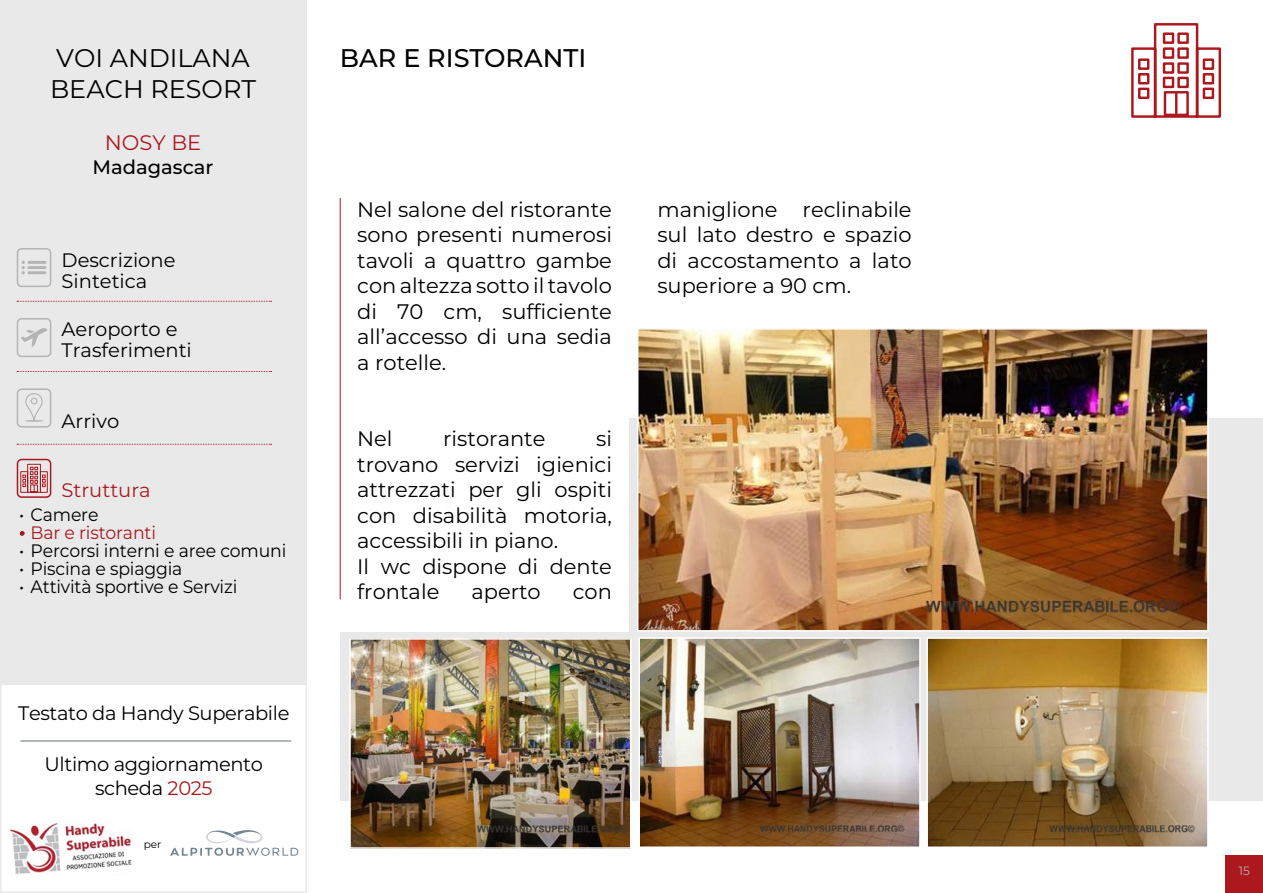
<style>
.page{position:relative;width:1263px;height:893px;background:#fff}
.page>*{position:absolute;margin:0;border:0;box-sizing:border-box;transform-origin:0 0}
.t1{font:100 25.5px/30.6px "Montserrat";color:#000}
.t2{font:500 25.5px "Montserrat";color:#000}
.t3{font:100 21px/25.5px "Montserrat";color:#000;text-align:justify}
.t4{font:100 21px "Montserrat";color:#ab191f}
.t5{font:100 19.5px/24px "Montserrat";letter-spacing:-.02em;color:#000;text-align:center}
.t6{font:100 19.5px/21px "Montserrat";color:#000}
.t7{font:500 19.5px "Montserrat";color:#000}
.t8{font:100 19.5px "Montserrat";color:#ab191f}
.t9{font:100 18px "Montserrat";letter-spacing:-.01em;color:#000;scale:.96 1}
.t10{font:100 18px "Montserrat";letter-spacing:-.01em;color:#ab191f;scale:.96 1}
.t11{font:100 12px "Montserrat";color:#b3b4b3}
.t12{font:100 10.5px "Montserrat";color:#000}
.s1{color:#000}
.s2{color:#ab191f}
</style>
<div class="page">
<div style="left:1225px;top:855px;width:38px;height:38px;background:#ab191f"></div>
<div style="left:0;top:0;width:306px;height:685px;background:#e9e9e9"></div>
<svg style="left:17px;top:301px;width:255px;height:1px"></svg>
<svg style="left:17px;top:371px;width:255px;height:1px"></svg>
<svg style="left:17px;top:444px;width:255px;height:1px"></svg>
<div style="left:17px;top:248px;width:34px;height:39px;border:2px solid #b3b4b3;border-radius:4px"></div>
<div style="left:17px;top:318px;width:34px;height:39px;border:2px solid #b3b4b3;border-radius:4px"></div>
<div style="left:17px;top:388px;width:34px;height:40px;border:2px solid #b3b4b3;border-radius:4px"></div>
<div style="left:17px;top:459px;width:34px;height:39px;border:2px solid #ab191f;border-radius:4px"></div>
<svg style="left:20px;top:328px;width:28px;height:19px"></svg>
<svg style="left:25px;top:393px;width:19px;height:33px"></svg>
<svg style="left:20px;top:464px;width:28px;height:29px"></svg>
<hr style="left:29px;top:261px;width:16px;height:3px;background:#b3b4b3">
<hr style="left:29px;top:266px;width:16px;height:3px;background:#b3b4b3">
<hr style="left:29px;top:271px;width:16px;height:3px;background:#b3b4b3">
<svg style="left:22px;top:261px;width:3px;height:13px"></svg>
<svg style="left:170px;top:830px;width:128px;height:26px"></svg>
<img style="left:9px;top:823px;width:123px;height:51px">
<svg style="left:20px;top:531px;width:5px;height:5px"></svg>
<hr style="left:20px;top:740px;width:271px;height:2px;background:#9ca0a3">
<svg style="left:1131px;top:23px;width:90px;height:95px"></svg>
<div style="left:340px;top:418px;width:923px;height:383px;background:#e9e9e9"></div>
<img style="left:352px;top:641px;width:276px;height:205px">
<div style="left:349px;top:638px;width:282px;height:211px;border:2px solid #fff"></div>
<img style="left:641px;top:640px;width:277px;height:205px">
<div style="left:638px;top:637px;width:283px;height:211px;border:2px solid #fff"></div>
<img style="left:929px;top:640px;width:277px;height:205px">
<div style="left:926px;top:637px;width:283px;height:211px;border:2px solid #fff"></div>
<img style="left:640px;top:331px;width:566px;height:298px">
<div style="left:637px;top:328px;width:572px;height:304px;border:2px solid #fff"></div>
<div style="left:340px;top:166px;width:289px;height:466px;background:#fff"></div>
<hr style="left:340px;top:198px;width:1px;height:401px;background:#ab191f">
<p class="t1" style="left:50px;top:42px;width:207px">VOI ANDILANA<br>BEACH RESORT</p>
<p class="t4" style="left:105px;top:129px;width:98px">NOSY BE</p>
<p class="t7" style="left:93px;top:153px;width:122px">Madagascar</p>
<p class="t6" style="left:62px;top:249px;width:115px">Descrizione<br>Sintetica</p>
<p class="t6" style="left:62px;top:318px;width:132px">Aeroporto e<br>Trasferimenti</p>
<p class="t5" style="left:62px;top:409px;width:59px">Arrivo</p>
<p class="t8" style="left:62px;top:477px;width:91px">Struttura</p>
<p class="t9" style="left:19px;top:502px;width:84px">• Camere</p>
<p class="t10" style="left:19px;top:520px;width:144px"><span class="s1">•</span> Bar e ristoranti</p>
<p class="t9" style="left:19px;top:538px;width:280px">• Percorsi interni e aree comuni</p>
<p class="t9" style="left:19px;top:556px;width:172px">• Piscina e spiaggia</p>
<p class="t9" style="left:19px;top:574px;width:229px">• Attività sportive e Servizi</p>
<p class="t5" style="left:18px;top:701px;width:273px">Testato da Handy Superabile</p>
<p class="t5" style="left:45px;top:752px;width:220px">Ultimo aggiornamento scheda <span class="s2">2025</span></p>
<p class="t12" style="left:144px;top:837px;width:19px">per</p>
<p class="t2" style="left:340px;top:40px;width:248px">BAR E RISTORANTI</p>
<p class="t3" style="left:357px;top:196px;width:256px">Nel salone del ristorante sono presenti numerosi tavoli a quattro gambe con altezza sotto il tavolo di 70 cm, sufficiente all’accesso di una sedia a rotelle.</p>
<p class="t3" style="left:357px;top:425px;width:256px;text-align:left;text-indent:239px">si trovano servizi igienici attrezzati per gli ospiti con disabilità motoria, accessibili in piano.<br>Il wc dispone di dente frontale</p>
<p class="t3" style="left:357px;top:425px;width:37px">Nel</p>
<p class="t3" style="left:443px;top:425px;width:104px">ristorante</p>
<p class="t3" style="left:471px;top:578px;width:71px">aperto</p>
<p class="t3" style="left:573px;top:578px;width:41px">con</p>
<p class="t3" style="left:657px;top:196px;width:256px">maniglione reclinabile sul lato destro e spazio di accostamento a lato superiore a 90 cm.</p>
<p class="t11" style="left:1239px;top:863px;width:13px">15</p>
</div>
